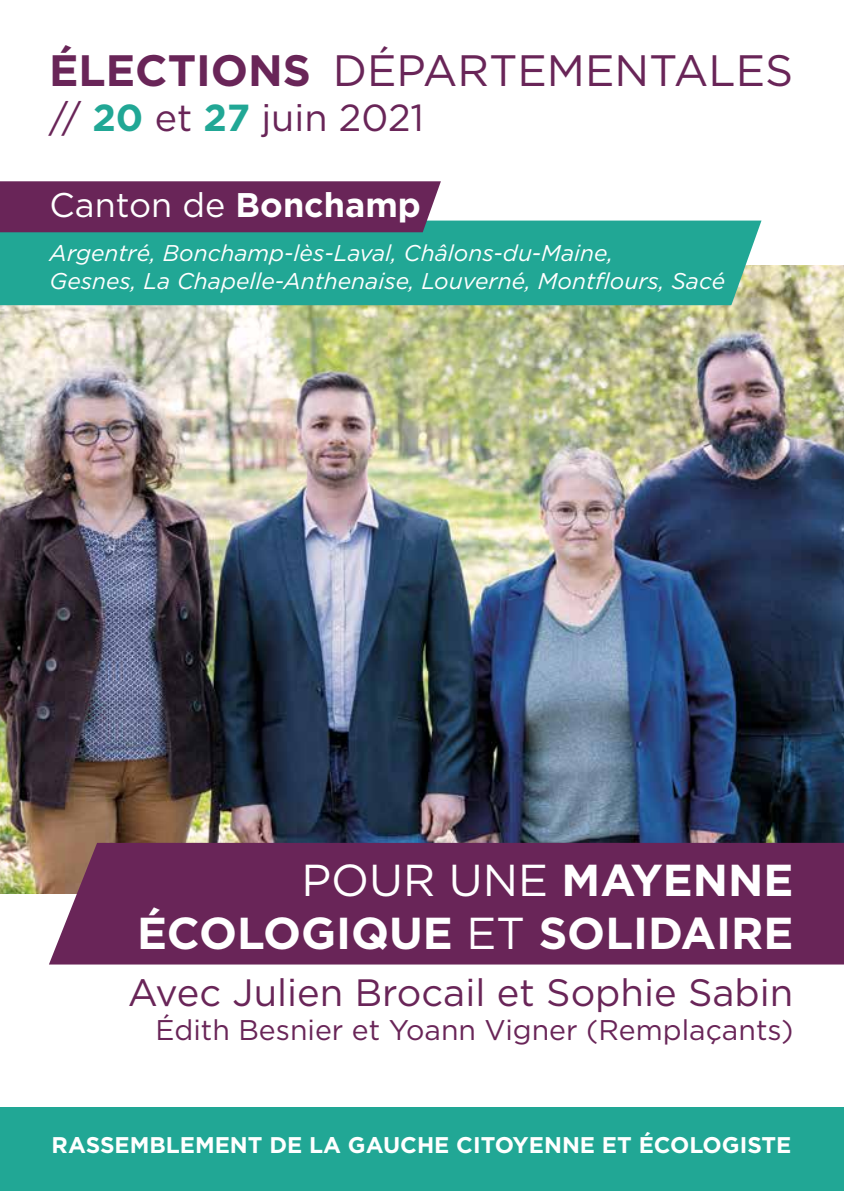
<style>
.page{position:relative;width:844px;height:1191px;background:#fff}
.page>*{position:absolute;margin:0;border:0;box-sizing:border-box;transform-origin:0 0}
.t1{font:700 44.62px/53.6px "Gotham";color:#fff;text-align:right}
.t2{font:43.93px "Gotham";color:#692558}
.t3{font:38.15px "Gotham";color:#692558}
.t4{font:37.62px "Gotham";color:#692558}
.t5{font:34.12px "Gotham";color:#fff}
.t6{font:28.53px "Gotham";color:#692558}
.t7{font:italic 22.75px/27.3px "Gotham";color:#fff}
.t8{font:700 22.75px "Gotham";color:#fff}
.s1{font-weight:700}
.s2{font-weight:700;color:#21a795}
.s3{font-weight:400}
</style>
<div class="page">
<img style="left:0;top:265px;width:843px;height:628px">
<div style="left:0;top:220px;width:761px;height:85px;background:#21a795"></div>
<div style="left:0;top:181px;width:441px;height:51px;background:#692558"></div>
<div style="left:49px;top:843px;width:794px;height:121px;background:#692558"></div>
<div style="left:0;top:1107px;width:843px;height:84px;background:#21a795"></div>
<h2 class="t2" style="left:49px;top:46px;width:745px"><span class="s1">ÉLECTIONS</span> DÉPARTEMENTALES</h2>
<h3 class="t4" style="left:49px;top:97px;width:376px">// <span class="s2">20</span> et <span class="s2">27</span> juin 2021</h3>
<h3 class="t5" style="left:50px;top:186px;width:372px">Canton de <span class="s1">Bonchamp</span></h3>
<p class="t7" style="left:50px;top:239px;width:677px">Argentré, Bonchamp-lès-Laval, Châlons-du-Maine,<br>Gesnes, La Chapelle-Anthenaise, Louverné, Montflours, Sacé</p>
<h1 class="t1" style="left:137px;top:852px;width:657px"><span class="s3">POUR UNE</span> MAYENNE<br>ÉCOLOGIQUE <span class="s3">ET</span> SOLIDAIRE</h1>
<h3 class="t3" style="left:128px;top:971px;width:667px">Avec Julien Brocail et Sophie Sabin</h3>
<p class="t6" style="left:155px;top:1014px;width:639px">Édith Besnier et Yoann Vigner (Remplaçants)</p>
<p class="t8" style="left:52px;top:1132px;width:741px">RASSEMBLEMENT DE LA GAUCHE CITOYENNE ET ÉCOLOGISTE</p>
</div>
